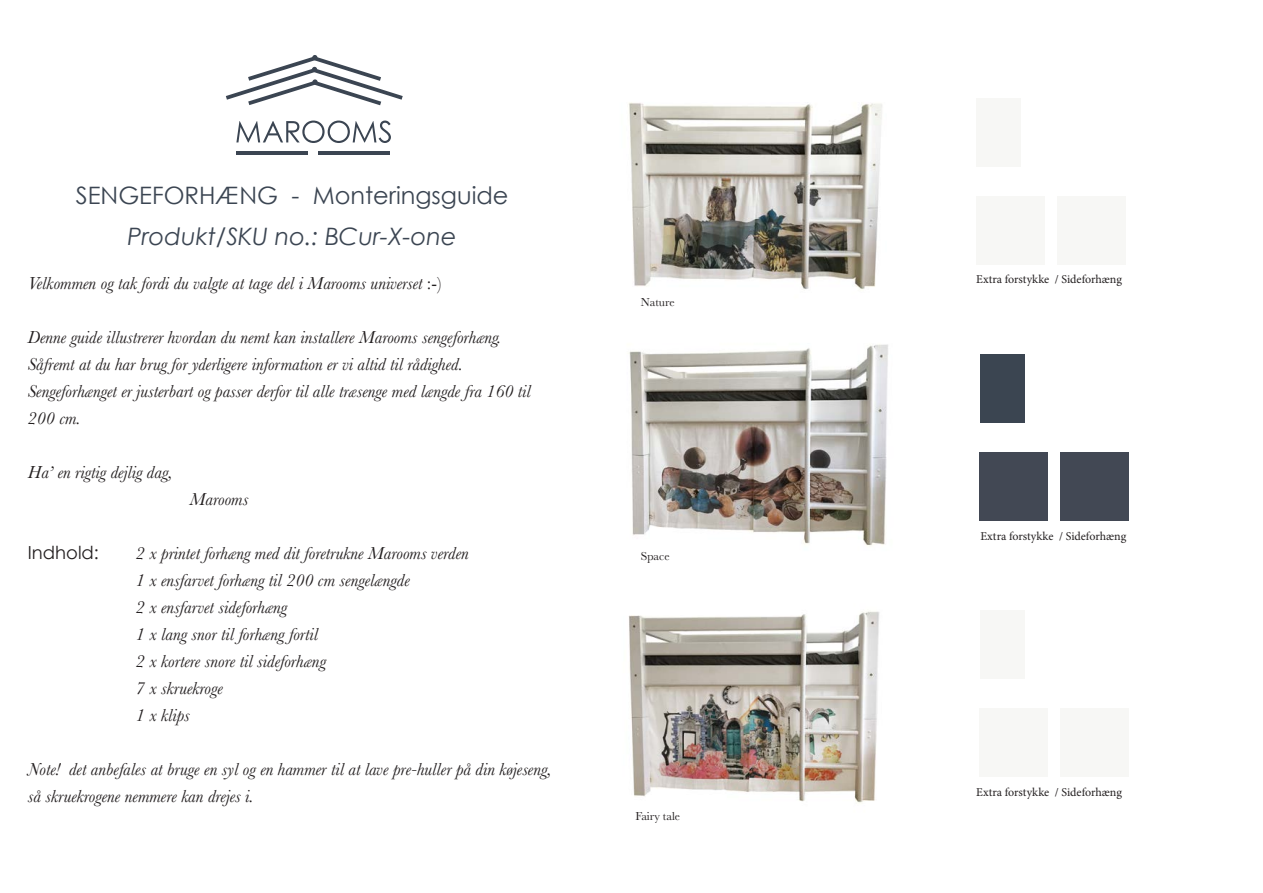
<style>
.page{position:relative;width:1263px;height:893px;background:#fff}
.page>*{position:absolute;margin:0;border:0;box-sizing:border-box;transform-origin:0 0}
.Body_Text{font:24px "Century Gothic";color:#3b4552}
.Body_Text-2{font:italic 24px "Century Gothic";color:#3b4552}
.t1{font:italic 18px/27px "Baskerville";color:#231f20}
.t2{font:18px "Century Gothic";color:#231f20}
.t3{font:12px "Minion Pro";color:#231f20}
.t4{font:12px "Baskerville";color:#231f20}
.s1{font-style:normal}
</style>
<div class="page">
<svg style="left:226px;top:55px;width:177px;height:50px"></svg>
<hr style="left:236px;top:151px;width:71px;height:4px;background:#3b4552">
<hr style="left:319px;top:151px;width:71px;height:4px;background:#3b4552">
<svg style="left:236px;top:121px;width:155px;height:22px"></svg>
<img style="left:629px;top:344px;width:259px;height:202px">
<img style="left:629px;top:102px;width:253px;height:188px">
<img style="left:629px;top:611px;width:251px;height:192px">
<div style="left:979px;top:610px;width:45px;height:68px;background:#f7f7f5"></div>
<div style="left:979px;top:708px;width:69px;height:68px;background:#f7f7f5"></div>
<div style="left:1061px;top:708px;width:68px;height:68px;background:#f7f7f5"></div>
<div style="left:976px;top:98px;width:45px;height:68px;background:#f7f7f5"></div>
<div style="left:976px;top:196px;width:68px;height:68px;background:#f7f7f5"></div>
<div style="left:1057px;top:196px;width:68px;height:68px;background:#f7f7f5"></div>
<div style="left:980px;top:354px;width:44px;height:68px;background:#3b4551"></div>
<div style="left:980px;top:452px;width:68px;height:68px;background:#424854"></div>
<div style="left:1061px;top:452px;width:68px;height:68px;background:#424854"></div>
<p class="Body_Text" style="left:76px;top:179px;width:434px">SENGEFORHÆNG - Monteringsguide</p>
<p class="Body_Text-2" style="left:127px;top:221px;width:331px">Produkt/SKU no.: BCur-X-one</p>
<p class="t1" style="left:28px;top:270px;width:415px">Velkommen og tak fordi du valgte at tage del i Marooms universet <span class="s1">:-)</span></p>
<p class="t1" style="left:28px;top:324px;width:475px">Denne guide illustrerer hvordan du nemt kan installere Marooms sengeforhæng.</p>
<p class="t1" style="left:28px;top:351px;width:437px">Såfremt at du har brug for yderligere information er vi altid til rådighed.</p>
<p class="t1" style="left:28px;top:378px;width:504px">Sengeforhænget er justerbart og passer derfor til alle træsenge med længde fra 160 til<br>200 cm.</p>
<p class="t1" style="left:28px;top:459px;width:147px">Ha’ en rigtig dejlig dag,</p>
<p class="t1" style="left:190px;top:486px;width:60px">Marooms</p>
<p class="t2" style="left:28px;top:540px;width:73px">Indhold:</p>
<p class="t1" style="left:136px;top:540px;width:334px">2 x printet forhæng med dit foretrukne Marooms verden</p>
<p class="t1" style="left:136px;top:567px;width:275px">1 x ensfarvet forhæng til 200 cm sengelængde</p>
<p class="t1" style="left:136px;top:594px;width:153px">2 x ensfarvet sideforhæng</p>
<p class="t1" style="left:136px;top:621px;width:184px">1 x lang snor til forhæng fortil</p>
<p class="t1" style="left:136px;top:648px;width:192px">2 x kortere snore til sideforhæng</p>
<p class="t1" style="left:136px;top:675px;width:89px">7 x skruekroge</p>
<p class="t1" style="left:136px;top:702px;width:56px">1 x klips</p>
<p class="t1" style="left:28px;top:756px;width:525px">Note! det anbefales at bruge en syl og en hammer til at lave pre-huller på din køjeseng, så skruekrogene nemmere kan drejes i.</p>
<p class="t4" style="left:641px;top:295px;width:35px">Nature</p>
<p class="t4" style="left:641px;top:548px;width:30px">Space</p>
<p class="t4" style="left:635px;top:809px;width:46px">Fairy tale</p>
<p class="t3" style="left:976px;top:271px;width:147px">Extra forstykke / Sideforhæng</p>
<p class="t3" style="left:980px;top:528px;width:147px">Extra forstykke / Sideforhæng</p>
<p class="t3" style="left:976px;top:784px;width:147px">Extra forstykke / Sideforhæng</p>
</div>
